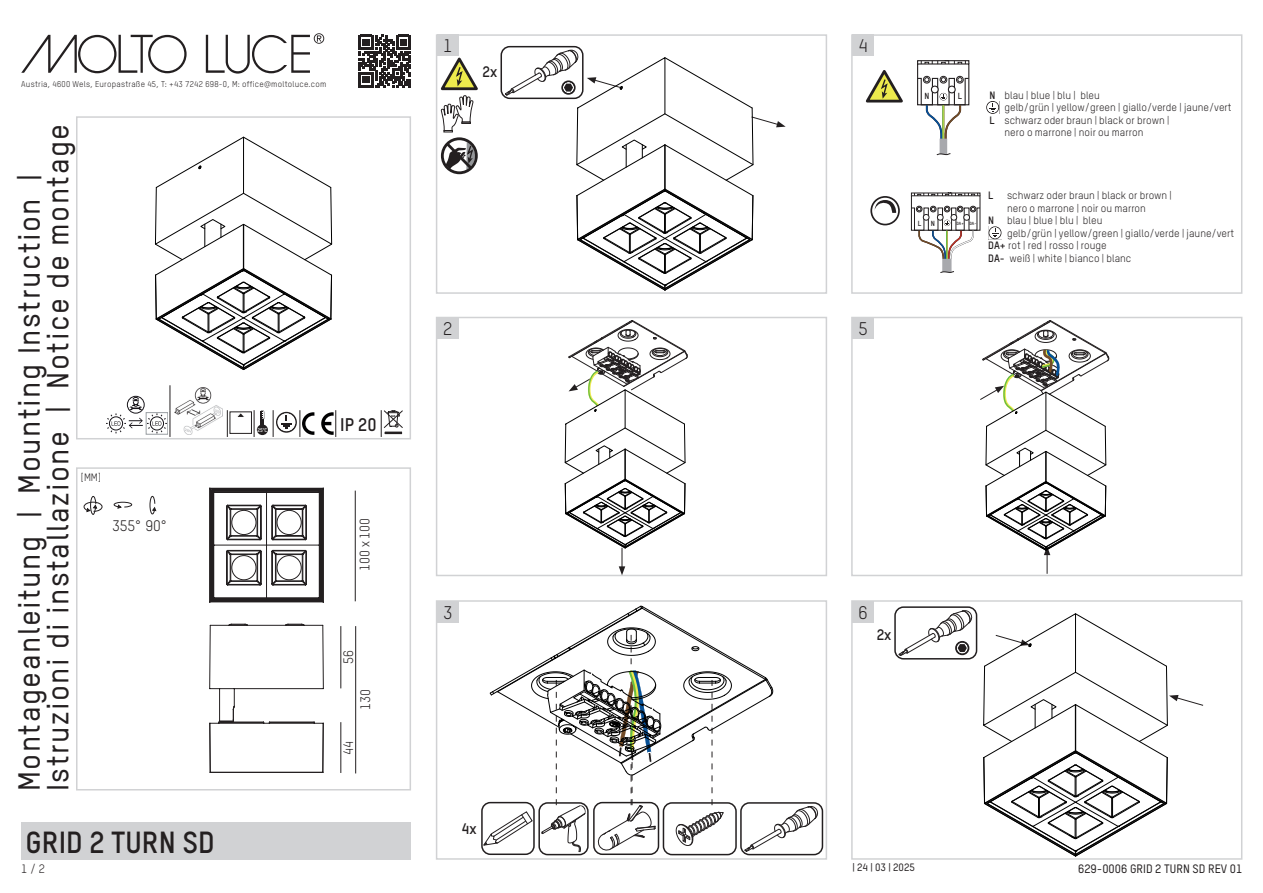
<style>
.page{position:relative;width:1263px;height:893px;background:#fff}
.page>*{position:absolute;margin:0;border:0;box-sizing:border-box;transform-origin:0 0}
.t1{font:500 30px/28.5px "TSTARPRO";letter-spacing:.05em;color:#231f20}
.Überschrift{font:700 30px "TSTARPRO";color:#231f20}
.t2{font:18px "TSTARPRO";color:#231f20}
.Text_schw_medium{font:700 18px "TSTARPRO";color:#231f20}
.Grafik_Zahlen{font:15px "TSTARPRO";color:#231f20}
.Überschrift-2{font:700 15px "TSTARPRO";color:#231f20}
.t3{font:13.5px "TSTARPRO";color:#231f20}
.t4{font:500 12px "TSTARPRO";color:#231f20}
.t5{font:12px "TSTARPRO";color:#231f20}
.Text_schw_7_Pt{font:10.5px "TSTARPRO";color:#231f20}
.t6{font:500 10.5px "TSTARPRO";color:#231f20}
.Text_schw_7_Pt-2{font:700 10.5px "TSTARPRO";color:#231f20}
.t7{font:700 8.7px "TSTARPRO";color:#231f20}
.t8{font:8.25px "TSTARPRO";letter-spacing:.03em;color:#231f20}
.t9{font:700 7.35px "TSTARPRO";color:#231f20}
.t10{font:700 5.25px "TSTARPRO";color:#fff}
.t11{font:700 4.35px "TSTARPRO";color:#231f20}
.s1{font-family:"Vista Sans OT";font-weight:300}
.s2{font-weight:700}
</style>
<div class="page">
<div style="left:437px;top:35px;width:21px;height:21px;background:#d1d2d4"></div>
<div style="left:437px;top:317px;width:21px;height:22px;background:#d1d2d4"></div>
<div style="left:852px;top:35px;width:22px;height:21px;background:#d1d2d4"></div>
<div style="left:852px;top:317px;width:22px;height:22px;background:#d1d2d4"></div>
<div style="left:437px;top:601px;width:21px;height:21px;background:#d1d2d4"></div>
<div style="left:852px;top:601px;width:22px;height:21px;background:#d1d2d4"></div>
<div style="left:76px;top:116px;width:335px;height:323px;border:2px solid #d1d2d4"></div>
<div style="left:76px;top:467px;width:335px;height:323px;border:2px solid #d1d2d4"></div>
<div style="left:436px;top:600px;width:391px;height:260px;border:2px solid #d1d2d4"></div>
<div style="left:436px;top:34px;width:391px;height:260px;border:2px solid #d1d2d4"></div>
<div style="left:436px;top:317px;width:391px;height:259px;border:2px solid #d1d2d4"></div>
<div style="left:851px;top:600px;width:391px;height:260px;border:2px solid #d1d2d4"></div>
<div style="left:851px;top:34px;width:391px;height:260px;border:2px solid #d1d2d4"></div>
<div style="left:851px;top:317px;width:391px;height:259px;border:2px solid #d1d2d4"></div>
<svg style="left:441px;top:57px;width:37px;height:75px"></svg>
<div style="left:441px;top:137px;width:37px;height:37px;border:3px solid #231f20;border-radius:50%"></div>
<svg style="left:443px;top:140px;width:32px;height:32px"></svg>
<svg style="left:21px;top:35px;width:166px;height:38px"></svg>
<svg style="left:206px;top:33px;width:118px;height:41px"></svg>
<div style="left:21px;top:822px;width:390px;height:38px;background:#d1d2d4"></div>
<svg style="left:155px;top:136px;width:177px;height:234px"></svg>
<svg style="left:227px;top:410px;width:1px;height:27px"></svg>
<svg style="left:106px;top:385px;width:65px;height:52px"></svg>
<img style="left:174px;top:388px;width:49px;height:47px">
<svg style="left:237px;top:413px;width:7px;height:4px"></svg>
<div style="left:230px;top:411px;width:22px;height:23px;border:1px solid #231f20"></div>
<div style="left:257px;top:424px;width:11px;height:11px;background:#231f20;border-radius:50%"></div>
<svg style="left:254px;top:410px;width:10px;height:27px"></svg>
<svg style="left:273px;top:410px;width:41px;height:27px"></svg>
<svg style="left:321px;top:410px;width:15px;height:27px"></svg>
<svg style="left:381px;top:410px;width:22px;height:27px"></svg>
<svg style="left:983px;top:613px;width:220px;height:244px"></svg>
<div style="left:911px;top:193px;width:69px;height:3px;border:1px solid #231f20"></div>
<svg style="left:914px;top:192px;width:64px;height:4px"></svg>
<svg style="left:910px;top:205px;width:71px;height:68px"></svg>
<div style="left:870px;top:196px;width:30px;height:29px;border:2px solid #231f20;border-radius:50%"></div>
<svg style="left:874px;top:200px;width:22px;height:13px"></svg>
<div style="left:917px;top:60px;width:52px;height:5px;border:1px solid #231f20"></div>
<svg style="left:921px;top:60px;width:45px;height:4px"></svg>
<svg style="left:917px;top:75px;width:53px;height:80px"></svg>
<svg style="left:986px;top:101px;width:13px;height:13px"></svg>
<svg style="left:989px;top:226px;width:12px;height:13px"></svg>
<svg style="left:866px;top:70px;width:37px;height:33px"></svg>
<div style="left:538px;top:802px;width:51px;height:53px;border:2px solid #231f20;border-radius:9px"></div>
<div style="left:481px;top:802px;width:54px;height:53px;border:2px solid #231f20;border-radius:9px"></div>
<div style="left:593px;top:802px;width:66px;height:53px;border:2px solid #231f20;border-radius:9px"></div>
<div style="left:663px;top:802px;width:74px;height:53px;border:2px solid #231f20;border-radius:9px"></div>
<svg style="left:483px;top:606px;width:335px;height:246px"></svg>
<div style="left:740px;top:802px;width:83px;height:53px;border:2px solid #231f20;border-radius:9px"></div>
<div style="left:894px;top:606px;width:83px;height:53px;border:2px solid #231f20;border-radius:9px"></div>
<svg style="left:899px;top:610px;width:73px;height:46px"></svg>
<div style="left:955px;top:641px;width:14px;height:14px;border:2px solid #231f20;border-radius:50%"></div>
<div style="left:500px;top:46px;width:83px;height:53px;border:2px solid #231f20;border-radius:9px"></div>
<svg style="left:505px;top:49px;width:281px;height:242px"></svg>
<div style="left:561px;top:80px;width:15px;height:15px;border:2px solid #231f20;border-radius:50%"></div>
<svg style="left:359px;top:35px;width:52px;height:52px"></svg>
<hr style="left:355px;top:626px;width:1px;height:147px;background:#231f20">
<hr style="left:355px;top:491px;width:1px;height:110px;background:#231f20">
<hr style="left:341px;top:626px;width:1px;height:62px;background:#231f20">
<svg style="left:209px;top:487px;width:115px;height:286px"></svg>
<svg style="left:114px;top:502px;width:18px;height:7px"></svg>
<svg style="left:149px;top:496px;width:8px;height:18px"></svg>
<svg style="left:83px;top:496px;width:20px;height:19px"></svg>
<hr style="left:341px;top:722px;width:1px;height:51px;background:#231f20">
<svg style="left:565px;top:320px;width:123px;height:255px"></svg>
<svg style="left:980px;top:320px;width:129px;height:254px"></svg>
<p class="t8" style="left:21px;top:79px;width:307px">Austria, 4600 Wels, Europastraße 45, T: +43 7242 698-0, M: office<span class="s1">@</span>moltoluce.com</p>
<h1 class="t1" style="left:15px;top:791px;width:669px;rotate:-90deg">Montageanleitung | Mounting Instruction |<br>Istruzioni di installazione | Notice de montage</h1>
<p class="Text_schw_7_Pt" style="left:81px;top:471px;width:22px">[MM]</p>
<p class="Grafik_Zahlen" style="left:112px;top:516px;width:56px">355° 90°</p>
<p class="Überschrift" style="left:26px;top:823px;width:191px">GRID 2 TURN SD</p>
<p class="t10" style="left:257px;top:426px;width:11px">25°C</p>
<p class="Text_schw_medium" style="left:340px;top:413px;width:38px">IP 20</p>
<p class="t3" style="left:357px;top:571px;width:55px;rotate:-90deg">100 x 100</p>
<p class="t3" style="left:340px;top:664px;width:15px;rotate:-90deg">56</p>
<p class="t3" style="left:357px;top:710px;width:22px;rotate:-90deg">130</p>
<p class="t3" style="left:340px;top:754px;width:15px;rotate:-90deg">44</p>
<h2 class="t2" style="left:443px;top:35px;width:11px">1</h2>
<p class="Überschrift-2" style="left:483px;top:63px;width:16px">2x</p>
<h2 class="t2" style="left:443px;top:318px;width:11px">2</h2>
<h2 class="t2" style="left:858px;top:35px;width:11px">4</h2>
<h2 class="t2" style="left:858px;top:318px;width:11px">5</h2>
<p class="t7" style="left:924px;top:91px;width:6px">N</p>
<p class="t7" style="left:958px;top:91px;width:6px">L</p>
<p class="Text_schw_7_Pt" style="left:989px;top:89px;width:112px"><span class="s2">N</span> blau | blue | blu | bleu</p>
<p class="Text_schw_7_Pt" style="left:1004px;top:101px;width:229px">gelb/grün | yellow/green | giallo/verde | jaune/vert</p>
<p class="Text_schw_7_Pt" style="left:989px;top:114px;width:181px"><span class="s2">L</span> schwarz oder braun | black or brown |</p>
<p class="Text_schw_7_Pt" style="left:1004px;top:126px;width:140px">nero o marrone | noir ou marron</p>
<p class="t9" style="left:918px;top:219px;width:5px">L</p>
<p class="t9" style="left:931px;top:219px;width:6px">N</p>
<p class="t11" style="left:956px;top:221px;width:9px">DA+</p>
<p class="t11" style="left:969px;top:221px;width:8px">DA-</p>
<p class="Text_schw_7_Pt-2" style="left:988px;top:189px;width:7px">L</p>
<p class="Text_schw_7_Pt" style="left:1007px;top:189px;width:166px">schwarz oder braun | black or brown |</p>
<p class="Text_schw_7_Pt" style="left:1007px;top:202px;width:140px">nero o marrone | noir ou marron</p>
<p class="Text_schw_7_Pt" style="left:988px;top:214px;width:116px"><span class="s2">N</span> blau | blue | blu | bleu</p>
<p class="Text_schw_7_Pt" style="left:1007px;top:227px;width:229px">gelb/grün | yellow/green | giallo/verde | jaune/vert</p>
<p class="Text_schw_7_Pt" style="left:988px;top:239px;width:120px"><span class="s2">DA+</span> rot | red | rosso | rouge</p>
<p class="Text_schw_7_Pt" style="left:988px;top:252px;width:145px"><span class="s2">DA-</span> weiß | white | bianco | blanc</p>
<h2 class="t2" style="left:443px;top:601px;width:11px">3</h2>
<h2 class="t2" style="left:858px;top:601px;width:11px">6</h2>
<p class="Überschrift-2" style="left:877px;top:625px;width:16px">2x</p>
<p class="Überschrift-2" style="left:462px;top:819px;width:17px">4x</p>
<p class="t5" style="left:21px;top:861px;width:25px">1 / 2</p>
<p class="t6" style="left:852px;top:861px;width:64px">| 24 | 03 | 2025</p>
<p class="t4" style="left:1078px;top:861px;width:166px">629-0006 GRID 2 TURN SD REV 01</p>
</div>
